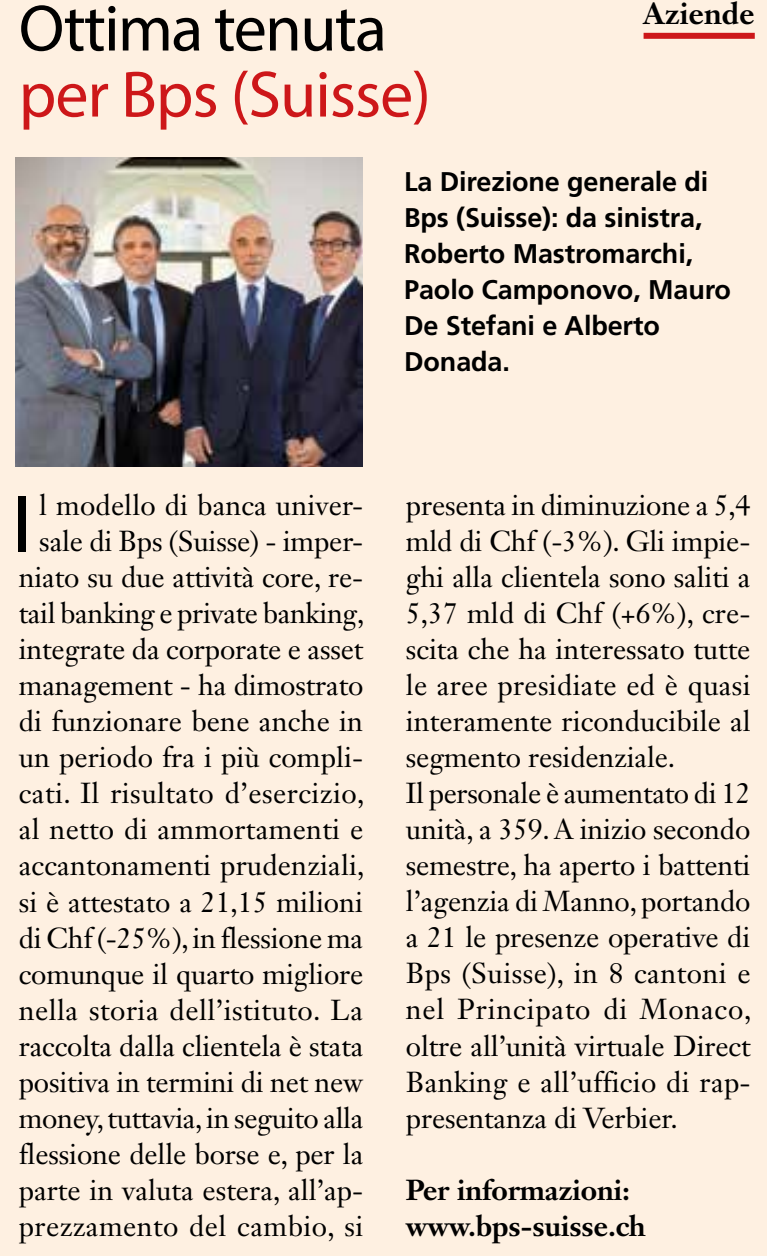
<style>
.page{position:relative;width:767px;height:1256px;background:#fff}
.page>*{position:absolute;margin:0;border:0;box-sizing:border-box;transform-origin:0 0}
.t1{font:81.9px "Myriad Pro";color:#000}
.t2{font:66px "Myriad Pro";letter-spacing:-.015em;color:#cd1719}
.t3{font:66px "Myriad Pro";letter-spacing:-.025em;color:#000}
.t4{font:700 30px "Janson Text LT Std";color:#000}
.t5{font:28.5px/36px "Janson Text LT Std";letter-spacing:-.005em;color:#000;text-align:right}
.t6{font:700 28.5px/36px "Janson Text LT Std";letter-spacing:-.005em;color:#000}
.t7{font:700 27px/36px "Frutiger LT Std";letter-spacing:-.005em;color:#000}
</style>
<div class="page">
<div style="left:0;top:0;width:767px;height:1255px;background:#fef0e1"></div>
<div style="left:643px;top:33px;width:111px;height:6px;background:#cd1719"></div>
<img style="left:15px;top:157px;width:347px;height:309px">
<h2 class="t3" style="left:19px;top:-12px;width:369px">Ottima tenuta</h2>
<h2 class="t2" style="left:19px;top:54px;width:413px">per Bps (Suisse)</h2>
<p class="t4" style="left:643px;top:-6px;width:113px">Aziende</p>
<p class="t7" style="left:404px;top:164px;width:328px">La Direzione generale di<br>Bps (Suisse): da sinistra,<br>Roberto Mastromarchi,<br>Paolo Camponovo, Mauro<br>De Stefani e Alberto<br>Donada.</p>
<p class="t5" style="left:19px;top:487px;width:347px">l modello di banca univer&shy;sale di Bps (Suisse) - imper&shy;niato su due attività core, re&shy;tail banking e private banking, integrate da corporate e asset management - ha dimostrato di funzionare bene anche in un periodo fra i più compli&shy;cati. Il risultato d’esercizio, al netto di ammortamenti e accantonamenti prudenziali, si è attestato a 21,15 milioni di Chf (-25%), in flessione ma comunque il quarto migliore nella storia dell’istituto. La raccolta dalla clientela è stata positiva in termini di net new money, tuttavia, in seguito alla flessione delle borse e, per la parte in valuta estera, all’ap&shy;prezzamento del cambio, si</p>
<p class="t5" style="left:406px;top:487px;width:347px;text-align:left">presenta in diminuzione a 5,4 mld di Chf (-3%). Gli impie&shy;ghi alla clientela sono saliti a<br>5,37 mld di Chf (+6%), cre&shy;scita che ha interessato tutte le aree presidiate ed è quasi interamente riconducibile al segmento residenziale.<br>Il personale è aumentato di 12 unità, a 359. A inizio secondo semestre, ha aperto i battenti l’agenzia di Manno, portando a 21 le presenze operative di<br>Bps (Suisse), in 8 cantoni e nel Principato di Monaco, oltre all’unità virtuale Direct<br>Banking e all’ufficio di rap&shy;presentanza di Verbier.</p>
<h1 class="t1" style="left:13px;top:473px;width:21px">I</h1>
<p class="t6" style="left:406px;top:1171px;width:241px">Per informazioni: www.bps-suisse.ch</p>
</div>
